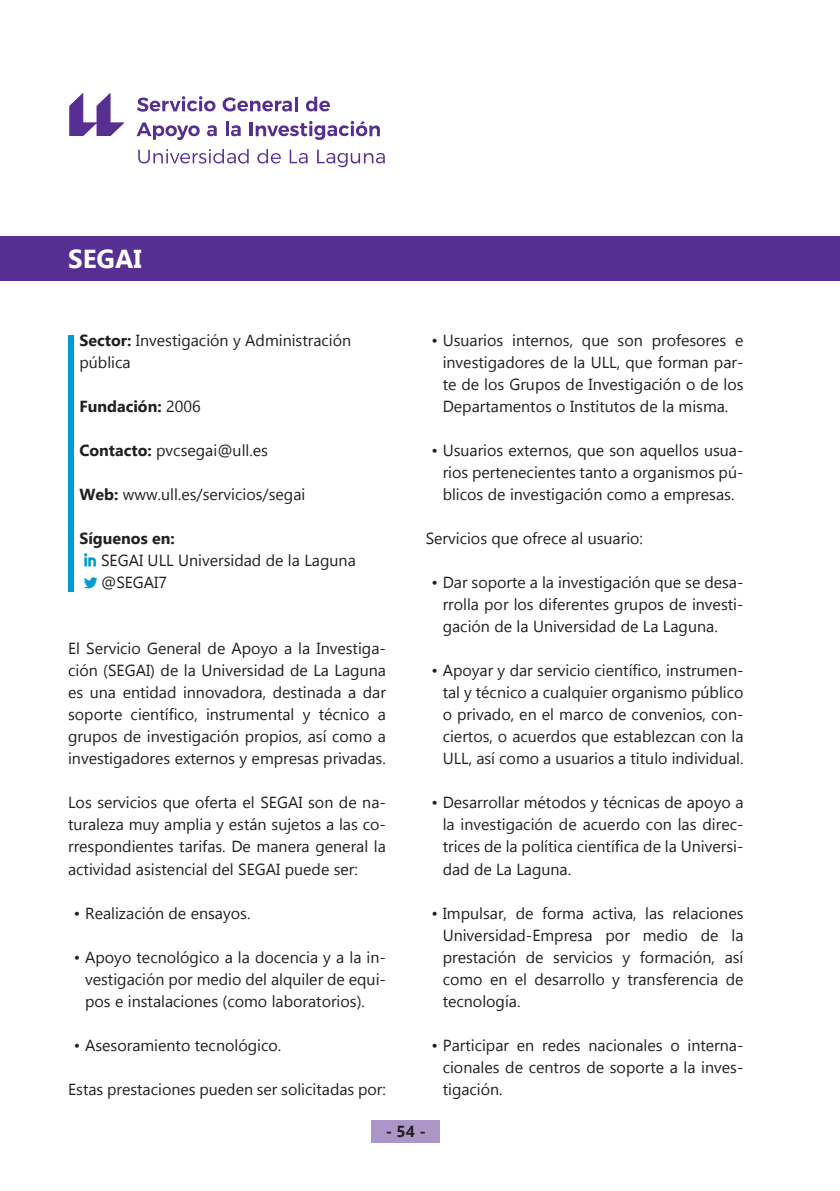
<style>
.page{position:relative;width:840px;height:1191px;background:#fff}
.page>*{position:absolute;margin:0;border:0;box-sizing:border-box;transform-origin:0 0}
.Título_Empresa{font:700 26px "Gadugi";color:#fff}
.RRSS_Ico_1{font:23.2px "Socialico";color:#009cce}
.Texto_principal{font:16px/22px "Gadugi";color:#231f20;text-align:justify}
.Texto_introducción{font:16px/22px "Gadugi";color:#231f20}
.Redes_Sociales{font:16px "Gadugi";color:#231f20}
.Texto_introducción-2{font:700 16px "Gadugi";color:#231f20}
.Redes_Sociales-2{font:700 16px "Gadugi";color:#231f20}
.s1{font-weight:700}
.s2{font-weight:400}
</style>
<div class="page">
<div style="left:371px;top:1120px;width:68px;height:22px;background:#ab96c8"></div>
<div style="left:0;top:236px;width:839px;height:44px;background:#572e91"></div>
<svg style="left:137px;top:96px;width:78px;height:16px"></svg>
<svg style="left:222px;top:97px;width:70px;height:14px"></svg>
<hr style="left:294px;top:97px;width:3px;height:14px;background:#572e91">
<svg style="left:306px;top:97px;width:24px;height:14px"></svg>
<svg style="left:136px;top:122px;width:63px;height:18px"></svg>
<svg style="left:207px;top:125px;width:9px;height:11px"></svg>
<hr style="left:225px;top:122px;width:3px;height:14px;background:#572e91">
<svg style="left:231px;top:125px;width:9px;height:11px"></svg>
<hr style="left:249px;top:122px;width:3px;height:14px;background:#572e91">
<svg style="left:255px;top:121px;width:124px;height:19px"></svg>
<svg style="left:138px;top:149px;width:110px;height:15px"></svg>
<svg style="left:257px;top:149px;width:24px;height:14px"></svg>
<svg style="left:289px;top:150px;width:18px;height:13px"></svg>
<svg style="left:317px;top:150px;width:67px;height:17px"></svg>
<svg style="left:69px;top:93px;width:55px;height:43px"></svg>
<div style="left:68px;top:335px;width:6px;height:256px;background:#009cce"></div>
<p class="Título_Empresa" style="left:68px;top:243px;width:75px">SEGAI</p>
<p class="Texto_introducción" style="left:79px;top:329px;width:273px"><span class="s1">Sector:</span> Investigación y Administración pública</p>
<p class="Texto_introducción-2" style="left:79px;top:397px;width:123px">Fundación: <span class="s2">2006</span></p>
<p class="Texto_introducción" style="left:79px;top:439px;width:190px"><span class="s1">Contacto:</span> pvcsegai@ull.es</p>
<p class="Texto_introducción" style="left:79px;top:483px;width:227px"><span class="s1">Web:</span> www.ull.es/servicios/segai</p>
<p class="Redes_Sociales-2" style="left:79px;top:529px;width:97px">Síguenos en:</p>
<p class="Redes_Sociales" style="left:101px;top:551px;width:256px">SEGAI ULL Universidad de la Laguna</p>
<p class="Redes_Sociales" style="left:101px;top:573px;width:68px">@SEGAI7</p>
<p class="RRSS_Ico_1" style="left:83px;top:548px;width:16px">I</p>
<p class="RRSS_Ico_1" style="left:81px;top:570px;width:19px">L</p>
<p class="Texto_principal" style="left:68px;top:637px;width:319px">El Servicio General de Apoyo a la Investiga&shy;ción (SEGAI) de la Universidad de La Laguna es una entidad innovadora, destinada a dar soporte científico, instrumental y técnico a grupos de investigación propios, así como a investigadores externos y empresas privadas.</p>
<p class="Texto_principal" style="left:68px;top:791px;width:319px">Los servicios que oferta el SEGAI son de na&shy;turaleza muy amplia y están sujetos a las co&shy;rrespondientes tarifas. De manera general la actividad asistencial del SEGAI puede ser:</p>
<p class="Texto_principal" style="left:74px;top:901px;width:178px">• Realización de ensayos.</p>
<p class="Texto_principal" style="left:85px;top:945px;width:302px;text-indent:-11px">• Apoyo tecnológico a la docencia y a la in&shy;vestigación por medio del alquiler de equi&shy;pos e instalaciones (como laboratorios).</p>
<p class="Texto_principal" style="left:74px;top:1033px;width:209px">• Asesoramiento tecnológico.</p>
<p class="Texto_principal" style="left:68px;top:1077px;width:319px">Estas prestaciones pueden ser solicitadas por:</p>
<p class="Texto_principal" style="left:442px;top:329px;width:302px;text-indent:-11px">• Usuarios internos, que son profesores e investigadores de la ULL, que forman par&shy;te de los Grupos de Investigación o de los Departamentos o Institutos de la misma.</p>
<p class="Texto_principal" style="left:442px;top:439px;width:302px;text-indent:-11px">• Usuarios externos, que son aquellos usua&shy;rios pertenecientes tanto a organismos pú&shy;blicos de investigación como a empresas.</p>
<p class="Texto_principal" style="left:425px;top:527px;width:219px">Servicios que ofrece al usuario:</p>
<p class="Texto_principal" style="left:442px;top:571px;width:302px;text-indent:-11px">• Dar soporte a la investigación que se desa&shy;rrolla por los diferentes grupos de investi&shy;gación de la Universidad de La Laguna.</p>
<p class="Texto_principal" style="left:442px;top:659px;width:302px;text-indent:-11px">• Apoyar y dar servicio científico, instrumen&shy;tal y técnico a cualquier organismo público o privado, en el marco de convenios, con&shy;ciertos, o acuerdos que establezcan con la ULL, así como a usuarios a titulo individual.</p>
<p class="Texto_principal" style="left:442px;top:791px;width:302px;text-indent:-11px">• Desarrollar métodos y técnicas de apoyo a la investigación de acuerdo con las direc&shy;trices de la política científica de la Universi&shy;dad de La Laguna.</p>
<p class="Texto_principal" style="left:442px;top:901px;width:302px;text-indent:-11px">• Impulsar, de forma activa, las relaciones Universidad-Empresa por medio de la prestación de servicios y formación, así como en el desarrollo y transferencia de tecnología.</p>
<p class="Texto_principal" style="left:442px;top:1033px;width:302px;text-indent:-11px">• Participar en redes nacionales o interna&shy;cionales de centros de soporte a la inves&shy;tigación.</p>
<p class="Texto_introducción-2" style="left:385px;top:1122px;width:42px">- 54 -</p>
</div>
